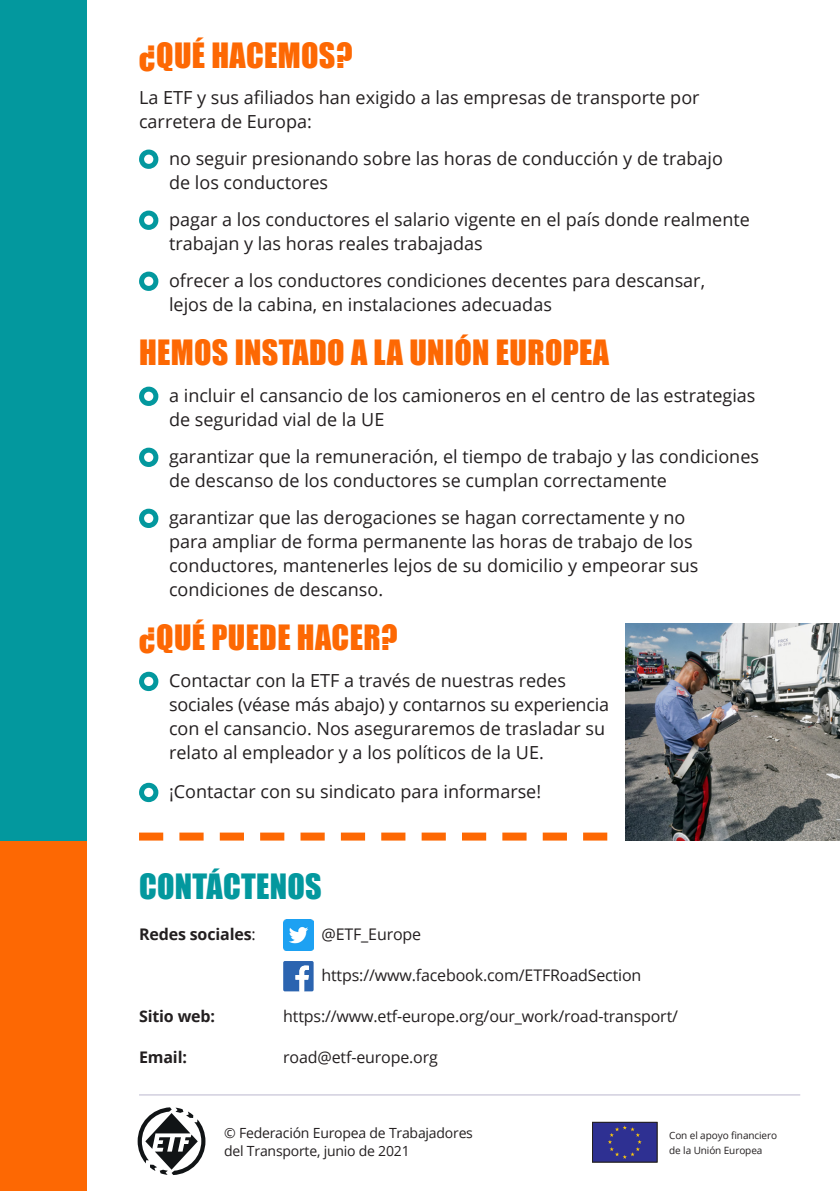
<style>
.page{position:relative;width:840px;height:1191px;background:#fff}
.page>*{position:absolute;margin:0;border:0;box-sizing:border-box;transform-origin:0 0}
._6_B-head{font:32px "Impact";letter-spacing:.01em;color:#fd6803}
._2_Item{font:32px "Impact";letter-spacing:.01em;color:#03989e}
._2_Item-2{font:18px/24px "Open Sans";color:#231f20}
._1_fullout{font:18px/24px "Open Sans";color:#231f20}
.t1{font:16px "Open Sans";letter-spacing:-.01em;color:#231f20}
.t2{font:700 16px "Open Sans";letter-spacing:-.01em;color:#231f20}
._2_FirstPara{font:14px/18px "Open Sans";letter-spacing:-.015em;color:#231f20}
.t3{font:10px/14.6px "Open Sans";letter-spacing:-.01em;color:#231f20}
.s1{font-weight:400}
</style>
<div class="page">
<svg style="left:139px;top:150px;width:19px;height:19px"></svg>
<svg style="left:139px;top:211px;width:19px;height:19px"></svg>
<svg style="left:139px;top:272px;width:19px;height:19px"></svg>
<svg style="left:139px;top:387px;width:19px;height:19px"></svg>
<svg style="left:139px;top:448px;width:19px;height:19px"></svg>
<svg style="left:139px;top:509px;width:19px;height:19px"></svg>
<svg style="left:139px;top:672px;width:19px;height:19px"></svg>
<svg style="left:139px;top:783px;width:19px;height:19px"></svg>
<div style="left:0;top:0;width:86px;height:1191px;background:#03989e"></div>
<img style="left:625px;top:624px;width:214px;height:216px">
<div style="left:0;top:841px;width:86px;height:350px;background:#fd6803"></div>
<div style="left:592px;top:1122px;width:64px;height:40px;background:#2e3092"></div>
<div style="left:592px;top:1122px;width:64px;height:40px;border:1px solid #231f20"></div>
<svg style="left:608px;top:1125px;width:33px;height:33px"></svg>
<hr style="left:139px;top:1094px;width:660px;height:1px;background:#bbb8cf">
<img style="left:283px;top:920px;width:30px;height:30px">
<svg style="left:283px;top:961px;width:30px;height:30px"></svg>
<svg style="left:139px;top:832px;width:468px;height:8px"></svg>
<svg style="left:137px;top:1107px;width:68px;height:68px"></svg>
<p class="_6_B-head" style="left:139px;top:30px;width:215px">¿QUÉ HACEMOS?</p>
<p class="_1_fullout" style="left:139px;top:85px;width:561px">La ETF y sus afiliados han exigido a las empresas de transporte por carretera de Europa:</p>
<p class="_2_Item-2" style="left:169px;top:146px;width:555px">no seguir presionando sobre las horas de conducción y de trabajo de los conductores</p>
<p class="_2_Item-2" style="left:169px;top:207px;width:582px">pagar a los conductores el salario vigente en el país donde realmente trabajan y las horas reales trabajadas</p>
<p class="_2_Item-2" style="left:169px;top:268px;width:537px">ofrecer a los conductores condiciones decentes para descansar, lejos de la cabina, en instalaciones adecuadas</p>
<p class="_6_B-head" style="left:139px;top:327px;width:471px">HEMOS INSTADO A LA UNIÓN EUROPEA</p>
<p class="_2_Item-2" style="left:169px;top:383px;width:587px">a incluir el cansancio de los camioneros en el centro de las estrategias de seguridad vial de la UE</p>
<p class="_2_Item-2" style="left:169px;top:444px;width:591px">garantizar que la remuneración, el tiempo de trabajo y las condiciones de descanso de los conductores se cumplan correctamente</p>
<p class="_2_Item-2" style="left:169px;top:505px;width:530px">garantizar que las derogaciones se hagan correctamente y no para ampliar de forma permanente las horas de trabajo de los conductores, mantenerles lejos de su domicilio y empeorar sus condiciones de descanso.</p>
<p class="_6_B-head" style="left:139px;top:612px;width:260px">¿QUÉ PUEDE HACER?</p>
<p class="_2_Item-2" style="left:169px;top:668px;width:441px">Contactar con la ETF a través de nuestras redes sociales (véase más abajo) y contarnos su experiencia con el cansancio. Nos aseguraremos de trasladar su relato al empleador y a los políticos de la UE.</p>
<p class="_2_Item-2" style="left:169px;top:779px;width:373px">¡Contactar con su sindicato para informarse!</p>
<p class="_2_Item" style="left:139px;top:861px;width:184px">CONTÁCTENOS</p>
<p class="t2" style="left:139px;top:922px;width:118px">Redes sociales<span class="s1">:</span></p>
<p class="t1" style="left:321px;top:923px;width:101px">@ETF_Europe</p>
<p class="t1" style="left:321px;top:964px;width:321px">https://www.facebook.com/ETFRoadSection</p>
<p class="t2" style="left:139px;top:1004px;width:77px">Sitio web:</p>
<p class="t1" style="left:283px;top:1005px;width:396px">https://www.etf-europe.org/our_work/road-transport/</p>
<p class="t2" style="left:139px;top:1045px;width:49px">Email:</p>
<p class="t1" style="left:283px;top:1046px;width:156px">road@etf-europe.org</p>
<p class="_2_FirstPara" style="left:224px;top:1123px;width:250px">© Federación Europea de Trabajadores del Transporte, junio de 2021</p>
<p class="t3" style="left:668px;top:1127px;width:109px">Con el apoyo financiero de la Unión Europea</p>
</div>
